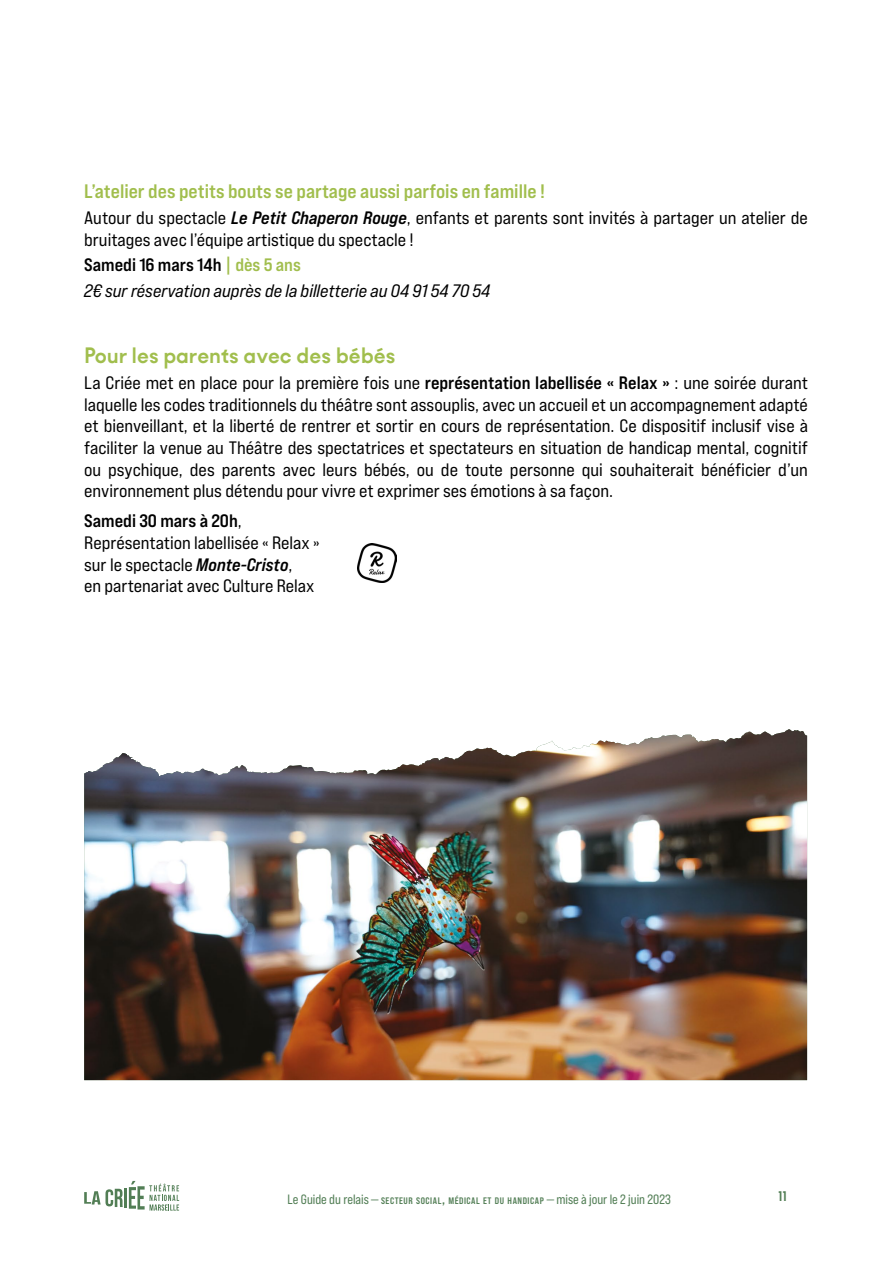
<style>
.page{position:relative;width:893px;height:1263px;background:#fff}
.page>*{position:absolute;margin:0;border:0;box-sizing:border-box;transform-origin:0 0}
.t1{font:700 24px "Kobe 1.1";color:#a1be4d}
.t2{font:19.5px "Bebas Neue Pro Exp Bd";color:#a1be4d}
.t3{font:18px/21.6px "Bebas Neue Pro Exp Rg";color:#000}
.t4{font:18px "Bebas Neue Pro Exp It";color:#000}
.t5{font:18px "Bebas Neue Pro Exp Bd";color:#000}
.t6{font:700 15px "Kobe 1.1";color:#527e55}
.t7{font:13.5px "Bebas Neue Pro Sm E Rg";color:#527e55}
.t8{font:9.45px "Bebas Neue Pro Sm E Bd";letter-spacing:.055em;color:#527e55}
.s1{font-family:"Bebas Neue Pro Exp Bd It"}
.s2{color:#a1be4d}
.s3{font-family:"Bebas Neue Pro Exp Bd"}
.s4{font-family:"Bebas Neue Pro Exp Rg"}
.s5{font-size:13.5px}
.s6{font-family:"Bebas Neue Pro Sm E Rg";font-size:13.5px}
</style>
<div class="page">
<hr style="left:124px;top:1188px;width:3px;height:20px;background:#527e55">
<svg style="left:84px;top:1189px;width:39px;height:18px"></svg>
<svg style="left:129px;top:1181px;width:50px;height:30px"></svg>
<img style="left:84px;top:729px;width:723px;height:351px">
<img style="left:606px;top:729px;width:182px;height:16px">
<img style="left:357px;top:543px;width:39px;height:40px">
<p class="t2" style="left:84px;top:179px;width:462px">L’atelier des petits bouts se partage aussi parfois en famille !</p>
<p class="t3" style="left:84px;top:207px;width:725px">Autour du spectacle <span class="s1">Le Petit Chaperon Rouge</span>, enfants et parents sont invités à partager un atelier de bruitages avec l’équipe artistique du spectacle !</p>
<p class="t5" style="left:84px;top:254px;width:218px">Samedi 16 mars 14h <span class="s2">| dès 5 ans</span></p>
<p class="t4" style="left:84px;top:280px;width:408px">2€ sur réservation auprès de la billetterie au 04 91 54 70 54</p>
<h1 class="t1" style="left:84px;top:342px;width:313px">Pour les parents avec des bébés</h1>
<p class="t3" style="left:84px;top:372px;width:725px;text-align:justify">La Criée met en place pour la première fois une <span class="s3">représentation labellisée « Relax »</span> : une soirée durant laquelle les codes traditionnels du théâtre sont assouplis, avec un accueil et un accompagnement adapté et bienveillant, et la liberté de rentrer et sortir en cours de représentation. Ce dispositif inclusif vise à faciliter la venue au Théâtre des spectatrices et spectateurs en situation de handicap mental, cognitif ou psychique, des parents avec leurs bébés, ou de toute personne qui souhaiterait bénéficier d’un environnement plus détendu pour vivre et exprimer ses émotions à sa façon.</p>
<p class="t5" style="left:84px;top:510px;width:159px">Samedi 30 mars à 20h<span class="s4">,</span></p>
<p class="t3" style="left:84px;top:532px;width:237px">Représentation labellisée « Relax » sur le spectacle <span class="s1">Monte-Cristo</span>,<br>en partenariat avec Culture Relax</p>
<p class="t7" style="left:288px;top:1191px;width:93px">Le Guide du relais —</p>
<p class="t6" style="left:778px;top:1188px;width:10px">11</p>
<p class="t8" style="left:381px;top:1195px;width:291px">SECTEUR SOCIAL<span class="s5">,</span> MÉDICAL ET DU HANDICAP <span class="s6">— mise à jour le 2 juin 2023</span></p>
</div>
